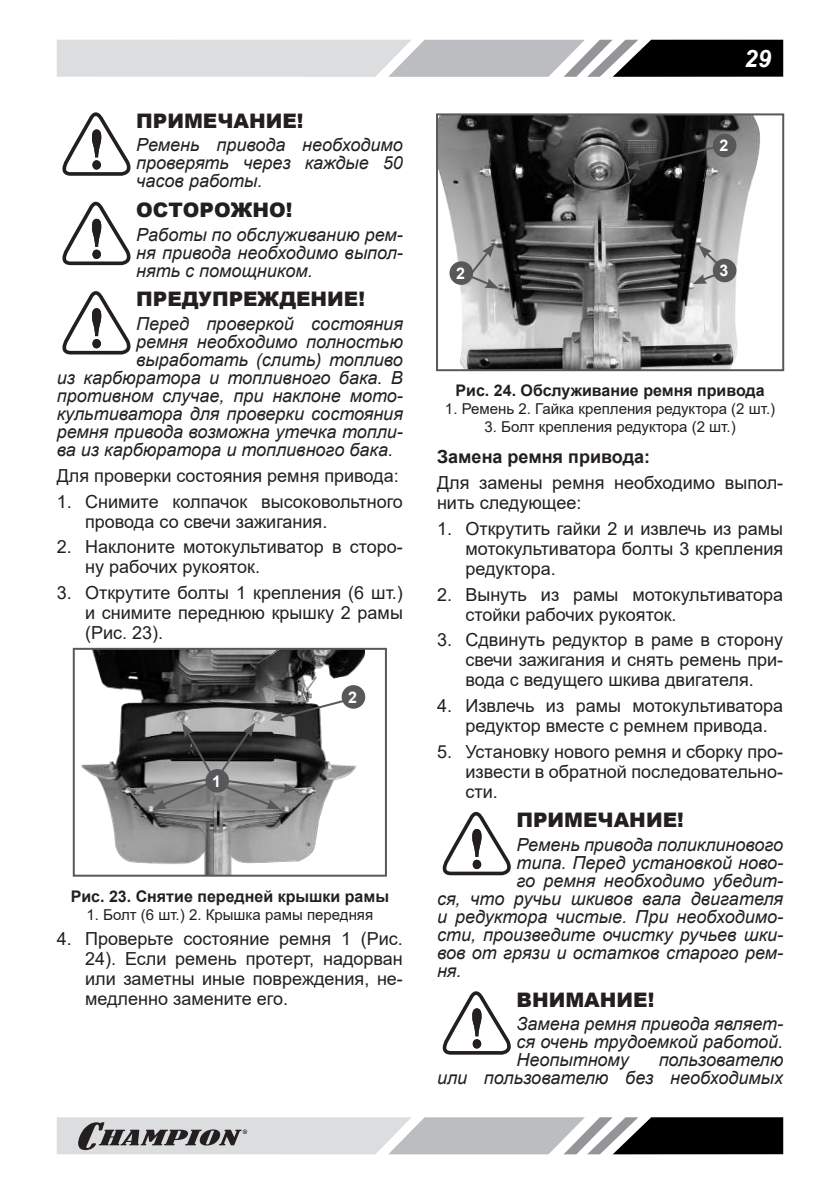
<style>
.page{position:relative;width:840px;height:1191px;background:#fff}
.page>*{position:absolute;margin:0;border:0;box-sizing:border-box;transform-origin:0 0}
.t1{font:italic 700 24px "Arial";color:#fff}
.t2{font:900 20px "Arial";color:#231f20}
.t3{font:18px/20px "Arial";color:#231f20}
.t4{font:italic 18px/18px "Arial";color:#231f20;text-align:justify}
.t5{font:700 18px "Arial";color:#231f20}
.t6{font:700 16px "Arial";color:#231f20}
.t7{font:700 16px "Arial";color:#fff}
.t8{font:15px "Arial";color:#231f20}
</style>
<div class="page">
<svg style="left:57px;top:40px;width:725px;height:37px;background:#a7a8aa"></svg>
<svg style="left:57px;top:1117px;width:725px;height:37px;background:#9c9d9e"></svg>
<svg style="left:62px;top:112px;width:69px;height:64px"></svg>
<svg style="left:62px;top:202px;width:69px;height:63px"></svg>
<svg style="left:62px;top:291px;width:69px;height:63px"></svg>
<img style="left:81px;top:651px;width:283px;height:222px">
<div style="left:73px;top:648px;width:314px;height:228px;border:2px solid #57585a"></div>
<div style="left:341px;top:685px;width:24px;height:23px;background:#57585a;border-radius:50%"></div>
<svg style="left:140px;top:697px;width:210px;height:113px;background:#787878"></svg>
<img style="left:439px;top:116px;width:321px;height:252px">
<div style="left:436px;top:113px;width:347px;height:258px;border:2px solid #57585a"></div>
<div style="left:449px;top:261px;width:24px;height:24px;background:#57585a;border-radius:50%"></div>
<div style="left:712px;top:259px;width:24px;height:23px;background:#57585a;border-radius:50%"></div>
<div style="left:712px;top:134px;width:24px;height:23px;background:#57585a;border-radius:50%"></div>
<svg style="left:625px;top:144px;width:93px;height:26px;background:#333434"></svg>
<svg style="left:692px;top:245px;width:29px;height:39px"></svg>
<svg style="left:468px;top:243px;width:31px;height:46px"></svg>
<svg style="left:442px;top:812px;width:69px;height:63px"></svg>
<svg style="left:442px;top:991px;width:69px;height:63px"></svg>
<p class="t2" style="left:136px;top:106px;width:169px">ПРИМЕЧАНИЕ!</p>
<p class="t4" style="left:136px;top:136px;width:268px">Ремень привода необходимо проверять через каждые 50 часов работы.</p>
<p class="t2" style="left:136px;top:195px;width:158px">ОСТОРОЖНО!</p>
<p class="t4" style="left:136px;top:226px;width:268px">Работы по обслуживанию рем&shy;ня привода необходимо выпол&shy;нять с помощником.</p>
<p class="t2" style="left:136px;top:285px;width:230px">ПРЕДУПРЕЖДЕНИЕ!</p>
<p class="t4" style="left:136px;top:315px;width:268px">Перед проверкой состояния</p>
<p class="t4" style="left:136px;top:333px;width:268px">ремня необходимо полностью</p>
<p class="t4" style="left:136px;top:351px;width:268px">выработать (слить) топливо</p>
<p class="t4" style="left:57px;top:369px;width:347px">из карбюратора и топливного бака. В</p>
<p class="t4" style="left:57px;top:387px;width:347px">противном случае, при наклоне мото-</p>
<p class="t4" style="left:57px;top:405px;width:347px">культиватора для проверки состояния</p>
<p class="t4" style="left:57px;top:423px;width:347px">ремня привода возможна утечка топли-</p>
<p class="t4" style="left:57px;top:441px;width:337px">ва из карбюратора и топливного бака.</p>
<p class="t3" style="left:57px;top:465px;width:343px">Для проверки состояния ремня привода:</p>
<p class="t3" style="left:85px;top:491px;width:319px;text-indent:-28px">1. Снимите колпачок высоковольтного провода со свечи зажигания.</p>
<p class="t3" style="left:85px;top:537px;width:319px;text-indent:-28px">2. Наклоните мотокультиватор в сторо&shy;ну рабочих рукояток.</p>
<p class="t3" style="left:85px;top:582px;width:319px;text-align:justify;text-indent:-28px">3. Открутите болты 1 крепления (6 шт.) и снимите переднюю крышку 2 рамы (Рис. 23).</p>
<p class="t7" style="left:212px;top:770px;width:10px">1</p>
<p class="t7" style="left:348px;top:686px;width:10px">2</p>
<p class="t6" style="left:71px;top:884px;width:320px">Рис. 23. Снятие передней крышки рамы</p>
<p class="t8" style="left:86px;top:904px;width:288px">1. Болт (6 шт.) 2. Крышка рамы передняя</p>
<p class="t3" style="left:85px;top:928px;width:319px;text-align:justify;text-indent:-28px">4. Проверьте состояние ремня 1 (Рис.<br>24). Если ремень протерт, надорван или заметны иные повреждения, не&shy;медленно замените его.</p>
<h1 class="t1" style="left:743px;top:42px;width:28px">29</h1>
<p class="t7" style="left:719px;top:134px;width:10px">2</p>
<p class="t7" style="left:456px;top:262px;width:10px">2</p>
<p class="t7" style="left:719px;top:259px;width:10px">3</p>
<p class="t6" style="left:455px;top:379px;width:310px">Рис. 24. Обслуживание ремня привода</p>
<p class="t8" style="left:444px;top:398px;width:331px">1. Ремень 2. Гайка крепления редуктора (2 шт.)</p>
<p class="t8" style="left:484px;top:416px;width:252px">3. Болт крепления редуктора (2 шт.)</p>
<p class="t5" style="left:437px;top:444px;width:214px">Замена ремня привода:</p>
<p class="t3" style="left:437px;top:473px;width:347px">Для замены ремня необходимо выпол&shy;нить следующее:</p>
<p class="t3" style="left:465px;top:518px;width:319px;text-align:justify;text-indent:-28px">1. Открутить гайки 2 и извлечь из рамы мотокультиватора болты 3 крепления редуктора.</p>
<p class="t3" style="left:465px;top:584px;width:319px;text-indent:-28px">2. Вынуть из рамы мотокультиватора стойки рабочих рукояток.</p>
<p class="t3" style="left:465px;top:630px;width:319px;text-align:justify;text-indent:-28px">3. Сдвинуть редуктор в раме в сторону свечи зажигания и снять ремень при&shy;вода с ведущего шкива двигателя.</p>
<p class="t3" style="left:465px;top:695px;width:319px;text-indent:-28px">4. Извлечь из рамы мотокультиватора редуктор вместе с ремнем привода.</p>
<p class="t3" style="left:465px;top:741px;width:319px;text-align:justify;text-indent:-28px">5. Установку нового ремня и сборку про&shy;извести в обратной последовательно&shy;сти.</p>
<p class="t2" style="left:516px;top:805px;width:169px">ПРИМЕЧАНИЕ!</p>
<p class="t4" style="left:516px;top:836px;width:268px">Ремень привода поликлинового</p>
<p class="t4" style="left:516px;top:854px;width:268px">типа. Перед установкой ново-</p>
<p class="t4" style="left:516px;top:872px;width:268px">го ремня необходимо убедит-</p>
<p class="t4" style="left:437px;top:890px;width:347px">ся, что ручьи шкивов вала двигателя</p>
<p class="t4" style="left:437px;top:908px;width:347px">и редуктора чистые. При необходимо-</p>
<p class="t4" style="left:437px;top:926px;width:347px">сти, произведите очистку ручьев шки-</p>
<p class="t4" style="left:437px;top:944px;width:347px">вов от грязи и остатков старого рем-</p>
<p class="t4" style="left:437px;top:962px;width:26px">ня.</p>
<p class="t2" style="left:516px;top:985px;width:139px">ВНИМАНИЕ!</p>
<p class="t4" style="left:516px;top:1015px;width:268px">Замена ремня привода являет&shy;ся очень трудоемкой работой.<br>Неопытному</p>
<p class="t4" style="left:437px;top:1051px;width:347px;text-align:right">пользователю<br>или пользователю без необходимых</p>
</div>
